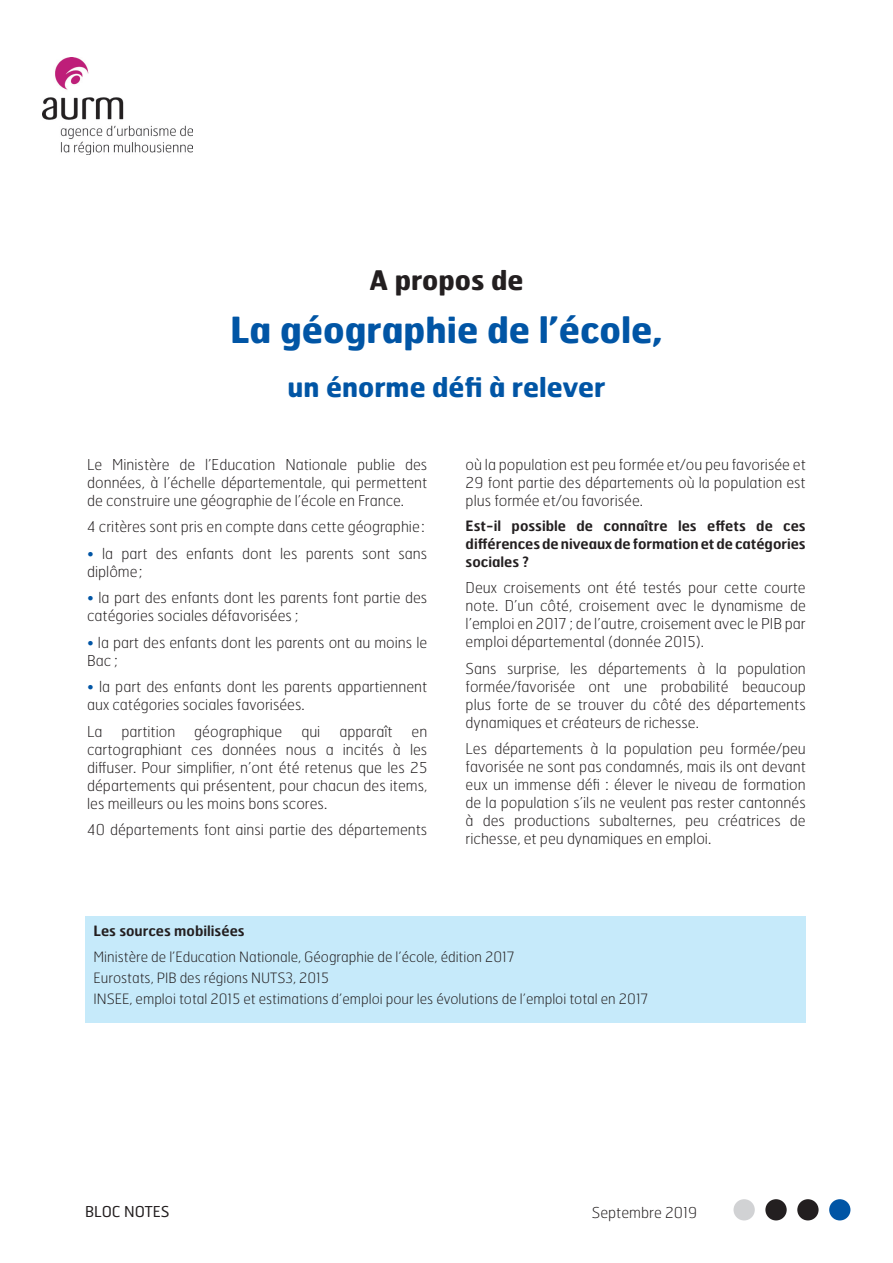
<style>
.page{position:relative;width:893px;height:1263px;background:#fff}
.page>*{position:absolute;margin:0;border:0;box-sizing:border-box;transform-origin:0 0}
.t1{font:700 36px "Hermes FB";color:#0155a5}
.t2{font:700 27px "Hermes FB";color:#0155a5}
.t3{font:700 27px "Hermes FB";color:#231f20}
.t4{font:100 15px/18px "Hermes FB";color:#231f20;text-align:justify}
.t5{font:15px "Hermes FB";color:#231f20}
.t6{font:100 14.25px/21.3px "Hermes FB";color:#231f20}
.t7{font:600 14.25px/17.5px "Hermes FB";color:#231f20;text-align:justify}
.s1{color:#0155a5}
</style>
<div class="page">
<div style="left:733px;top:1199px;width:22px;height:21px;background:#d1d2d4;border-radius:50%"></div>
<div style="left:765px;top:1199px;width:22px;height:21px;background:#231f20;border-radius:50%"></div>
<div style="left:797px;top:1199px;width:22px;height:21px;background:#231f20;border-radius:50%"></div>
<div style="left:829px;top:1199px;width:21px;height:21px;background:#0155a5;border-radius:50%"></div>
<img style="left:43px;top:57px;width:150px;height:98px">
<div style="left:85px;top:916px;width:721px;height:107px;background:#c6eafa"></div>
<h2 class="t3" style="left:370px;top:262px;width:155px">A propos de</h2>
<h1 class="t1" style="left:230px;top:307px;width:434px">La géographie de l’école,</h1>
<h2 class="t2" style="left:288px;top:369px;width:319px">un énorme défi à relever</h2>
<p class="t4" style="left:87px;top:455px;width:342px">Le Ministère de l’Education Nationale publie des données, à l’échelle départementale, qui permettent de construire une géographie de l’école en France.</p>
<p class="t4" style="left:87px;top:517px;width:339px">4 critères sont pris en compte dans cette géographie :</p>
<p class="t4" style="left:87px;top:544px;width:342px"><span class="s1">•</span> la part des enfants dont les parents sont sans diplôme ;</p>
<p class="t4" style="left:87px;top:588px;width:342px"><span class="s1">•</span> la part des enfants dont les parents font partie des catégories sociales défavorisées ;</p>
<p class="t4" style="left:87px;top:633px;width:342px"><span class="s1">•</span> la part des enfants dont les parents ont au moins le<br>Bac ;</p>
<p class="t4" style="left:87px;top:677px;width:342px"><span class="s1">•</span> la part des enfants dont les parents appartiennent aux catégories sociales favorisées.</p>
<p class="t4" style="left:87px;top:722px;width:17px">La</p>
<p class="t4" style="left:121px;top:722px;width:55px">partition</p>
<p class="t4" style="left:194px;top:722px;width:90px">géographique</p>
<p class="t4" style="left:301px;top:722px;width:21px">qui</p>
<p class="t4" style="left:339px;top:722px;width:55px">apparaît</p>
<p class="t4" style="left:87px;top:722px;width:342px;text-indent:324px">en cartographiant ces données nous a incités à les diffuser. Pour simplifier, n’ont été retenus que les 25 départements qui présentent, pour chacun des items, les meilleurs ou les moins bons scores.</p>
<p class="t4" style="left:87px;top:820px;width:342px">40 départements font ainsi partie des départements</p>
<p class="t4" style="left:466px;top:455px;width:342px">où la population est peu formée et/ou peu favorisée et 29 font partie des départements où la population est plus formée et/ou favorisée.</p>
<p class="t7" style="left:466px;top:517px;width:342px">Est-il possible de connaître les effets de ces différences de niveaux de formation et de catégories sociales ?</p>
<p class="t4" style="left:466px;top:578px;width:342px">Deux croisements ont été testés pour cette courte note. D’un côté, croisement avec le dynamisme de l’emploi en 2017 ; de l’autre, croisement avec le PIB par emploi départemental (donnée 2015).</p>
<p class="t4" style="left:466px;top:659px;width:342px">Sans surprise, les départements à la population formée/favorisée ont une probabilité beaucoup plus forte de se trouver du côté des départements dynamiques et créateurs de richesse.</p>
<p class="t4" style="left:466px;top:739px;width:342px">Les départements à la population peu formée/peu favorisée ne sont pas condamnés, mais ils ont devant eux un immense défi : élever le niveau de formation de la population s’ils ne veulent pas rester cantonnés à des productions subalternes, peu créatrices de richesse, et peu dynamiques en emploi.</p>
<p class="t7" style="left:94px;top:921px;width:153px">Les sources mobilisées</p>
<p class="t6" style="left:94px;top:945px;width:556px">Ministère de l’Education Nationale, Géographie de l’école, édition 2017<br>Eurostats, PIB des régions NUTS3, 2015<br>INSEE, emploi total 2015 et estimations d’emploi pour les évolutions de l’emploi total en 2017</p>
<p class="t5" style="left:85px;top:1202px;width:86px">BLOC NOTES</p>
<p class="t4" style="left:592px;top:1203px;width:107px">Septembre 2019</p>
</div>
